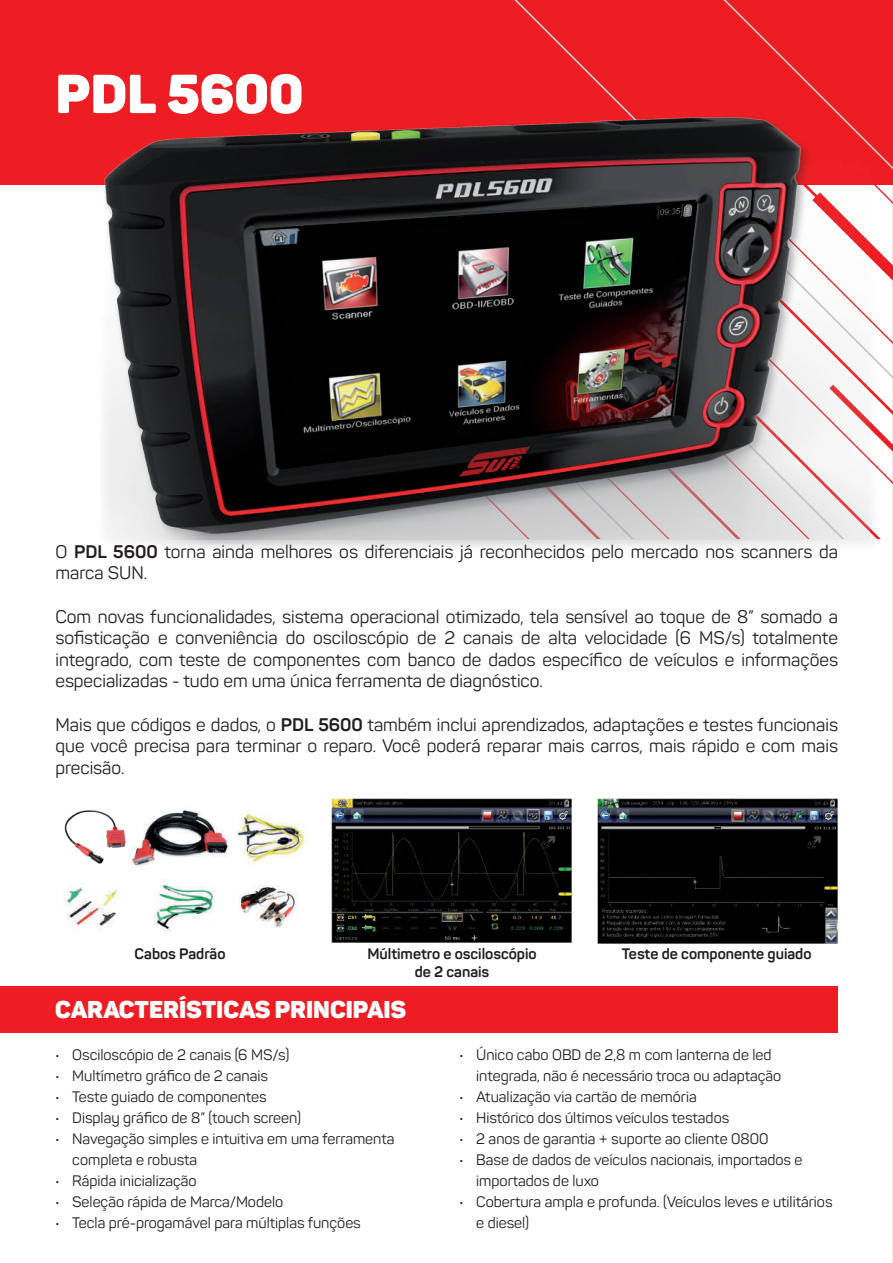
<style>
.page{position:relative;width:893px;height:1263px;background:#fff}
.page>*{position:absolute;margin:0;border:0;box-sizing:border-box;transform-origin:0 0}
.t1{font:900 54px "Panton";letter-spacing:-.005em;color:#fff}
.t2{font:900 24px "Panton";color:#fff}
.t3{font:18px/21.6px "Panton";color:#231f20;text-align:justify}
.t4{font:15px/21px "Panton";color:#231f20}
.t5{font:700 15px/18px "Panton";color:#231f20;text-align:center}
.s1{font-weight:700}
</style>
<div class="page">
<hr style="left:892px;top:0;width:1px;height:1263px;background:#dcdddf">
<hr style="left:892px;top:1078px;width:1px;height:185px;background:#ee1d23">
<div style="left:0;top:0;width:893px;height:185px;background:#ee1d23"></div>
<div style="left:0;top:986px;width:838px;height:46px;background:#ee1d23"></div>
<svg style="left:514px;top:0;width:379px;height:378px"></svg>
<div style="left:98px;top:112px;width:783px;height:440px;background:#231f20;opacity:.4"></div>
<img style="left:101px;top:68px;width:769px;height:472px">
<img style="left:331px;top:799px;width:240px;height:143px">
<img style="left:597px;top:799px;width:240px;height:144px">
<img style="left:64px;top:810px;width:62px;height:54px">
<img style="left:64px;top:884px;width:56px;height:45px">
<img style="left:155px;top:884px;width:58px;height:47px">
<img style="left:239px;top:886px;width:59px;height:41px">
<img style="left:237px;top:813px;width:71px;height:51px">
<img style="left:132px;top:809px;width:98px;height:58px">
<h1 class="t1" style="left:56px;top:60px;width:250px">PDL 5600</h1>
<p class="t3" style="left:56px;top:541px;width:784px">O <span class="s1">PDL 5600</span> torna ainda melhores os diferenciais já reconhecidos pelo mercado nos scanners da marca SUN.</p>
<p class="t3" style="left:56px;top:605px;width:784px">Com novas funcionalidades, sistema operacional otimizado, tela sensível ao toque de 8” somado a sofisticação e conveniência do osciloscópio de 2 canais de alta velocidade (6 MS/s) totalmente integrado, com teste de componentes com banco de dados específico de veículos e informações especializadas - tudo em uma única ferramenta de diagnóstico.</p>
<p class="t3" style="left:56px;top:713px;width:784px">Mais que códigos e dados, o <span class="s1">PDL 5600</span> também inclui aprendizados, adaptações e testes funcionais que você precisa para terminar o reparo. Você poderá reparar mais carros, mais rápido e com mais precisão.</p>
<p class="t5" style="left:367px;top:944px;width:171px">Múltimetro e osciloscópio de 2 canais</p>
<p class="t5" style="left:135px;top:944px;width:92px">Cabos Padrão</p>
<p class="t5" style="left:622px;top:944px;width:191px">Teste de componente guiado</p>
<h2 class="t2" style="left:55px;top:994px;width:352px">CARACTERÍSTICAS PRINCIPAIS</h2>
<p class="t4" style="left:55px;top:1044px;width:235px">• Osciloscópio de 2 canais (6 MS/s)</p>
<p class="t4" style="left:55px;top:1065px;width:214px">• Multímetro gráfico de 2 canais</p>
<p class="t4" style="left:55px;top:1086px;width:213px">• Teste guiado de componentes</p>
<p class="t4" style="left:55px;top:1107px;width:247px">• Display gráfico de 8” (touch screen)</p>
<p class="t4" style="left:72px;top:1128px;width:324px;text-indent:-17px">• Navegação simples e intuitiva em uma ferramenta completa e robusta</p>
<p class="t4" style="left:55px;top:1170px;width:143px">• Rápida inicialização</p>
<p class="t4" style="left:55px;top:1191px;width:229px">• Seleção rápida de Marca/Modelo</p>
<p class="t4" style="left:55px;top:1212px;width:307px">• Tecla pré-progamável para múltiplas funções</p>
<p class="t4" style="left:476px;top:1044px;width:306px;text-indent:-17px">• Único cabo OBD de 2,8 m com lanterna de led integrada, não é necessário troca ou adaptação</p>
<p class="t4" style="left:459px;top:1086px;width:239px">• Atualização via cartão de memória</p>
<p class="t4" style="left:459px;top:1107px;width:271px">• Histórico dos últimos veículos testados</p>
<p class="t4" style="left:459px;top:1128px;width:311px">• 2 anos de garantia + suporte ao cliente 0800</p>
<p class="t4" style="left:476px;top:1149px;width:328px;text-indent:-17px">• Base de dados de veículos nacionais, importados e importados de luxo</p>
<p class="t4" style="left:476px;top:1191px;width:358px;text-indent:-17px">• Cobertura ampla e profunda. (Veículos leves e utilitários e diesel)</p>
</div>
